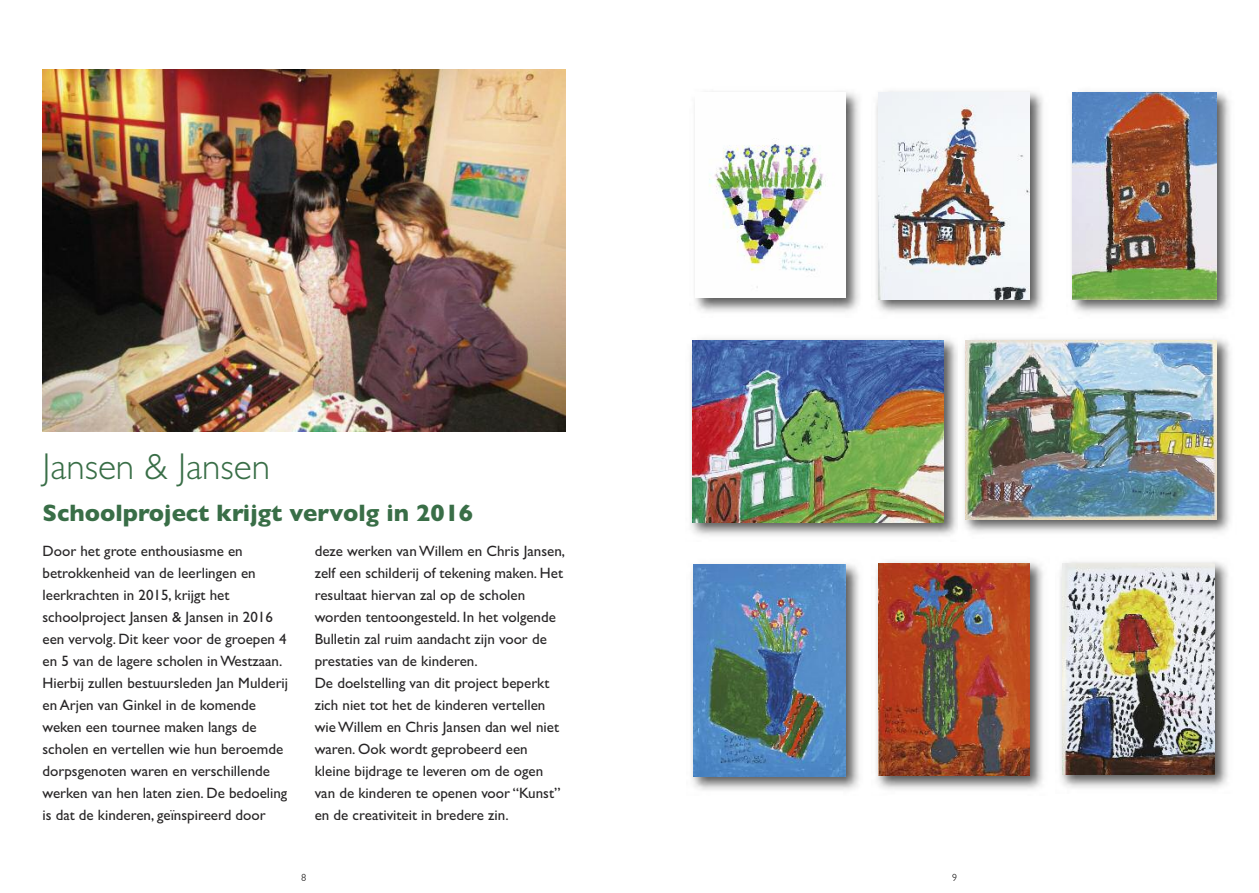
<style>
.page{position:relative;width:1259px;height:893px;background:#fff}
.page>*{position:absolute;margin:0;border:0;box-sizing:border-box;transform-origin:0 0}
.t1{font:300 37.5px "Gill Sans";color:#396e47}
.t2{font:700 24px "Gill Sans";color:#396e47}
.t3{font:15px/22px "Gill Sans";color:#272526}
</style>
<div class="page">
<svg style="left:952px;top:874px;width:4px;height:7px"></svg>
<svg style="left:301px;top:874px;width:5px;height:7px"></svg>
<img style="left:43px;top:70px;width:522px;height:361px">
<img style="left:964px;top:338px;width:266px;height:195px">
<img style="left:965px;top:340px;width:251px;height:179px">
<img style="left:1060px;top:561px;width:168px;height:227px">
<img style="left:1063px;top:563px;width:151px;height:211px">
<img style="left:876px;top:561px;width:167px;height:229px">
<img style="left:878px;top:563px;width:152px;height:212px">
<img style="left:690px;top:338px;width:268px;height:198px">
<img style="left:692px;top:340px;width:251px;height:182px">
<img style="left:691px;top:564px;width:168px;height:226px">
<img style="left:693px;top:565px;width:152px;height:211px">
<img style="left:1071px;top:91px;width:159px;height:222px">
<img style="left:1072px;top:93px;width:144px;height:206px">
<img style="left:876px;top:91px;width:167px;height:222px">
<img style="left:878px;top:93px;width:152px;height:206px">
<img style="left:694px;top:91px;width:166px;height:221px">
<img style="left:695px;top:93px;width:150px;height:205px">
<p class="t1" style="left:43px;top:444px;width:229px">Jansen &amp; Jansen</p>
<p class="t2" style="left:43px;top:498px;width:432px">Schoolproject krijgt vervolg in 2016</p>
<p class="t3" style="left:43px;top:539px;width:247px">Door het grote enthousiasme en betrokkenheid van de leerlingen en leerkrachten in 2015, krijgt het schoolproject Jansen &amp; Jansen in 2016 een vervolg. Dit keer voor de groepen 4 en 5 van de lagere scholen inWestzaan.<br>Hierbij zullen bestuursleden Jan Mulderij en Arjen van Ginkel in de komende weken een tournee maken langs de scholen en vertellen wie hun beroemde dorpsgenoten waren en verschillende werken van hen laten zien. De bedoeling is dat de kinderen, geïnspireerd door</p>
<p class="t3" style="left:315px;top:539px;width:252px">deze werken vanWillem en Chris Jansen, zelf een schilderij of tekening maken. Het resultaat hiervan zal op de scholen worden tentoongesteld. In het volgende Bulletin zal ruim aandacht zijn voor de prestaties van de kinderen.<br>De doelstelling van dit project beperkt zich niet tot het de kinderen vertellen wieWillem en Chris Jansen dan wel niet waren. Ook wordt geprobeerd een kleine bijdrage te leveren om de ogen van de kinderen te openen voor “Kunst” en de creativiteit in bredere zin.</p>
</div>
